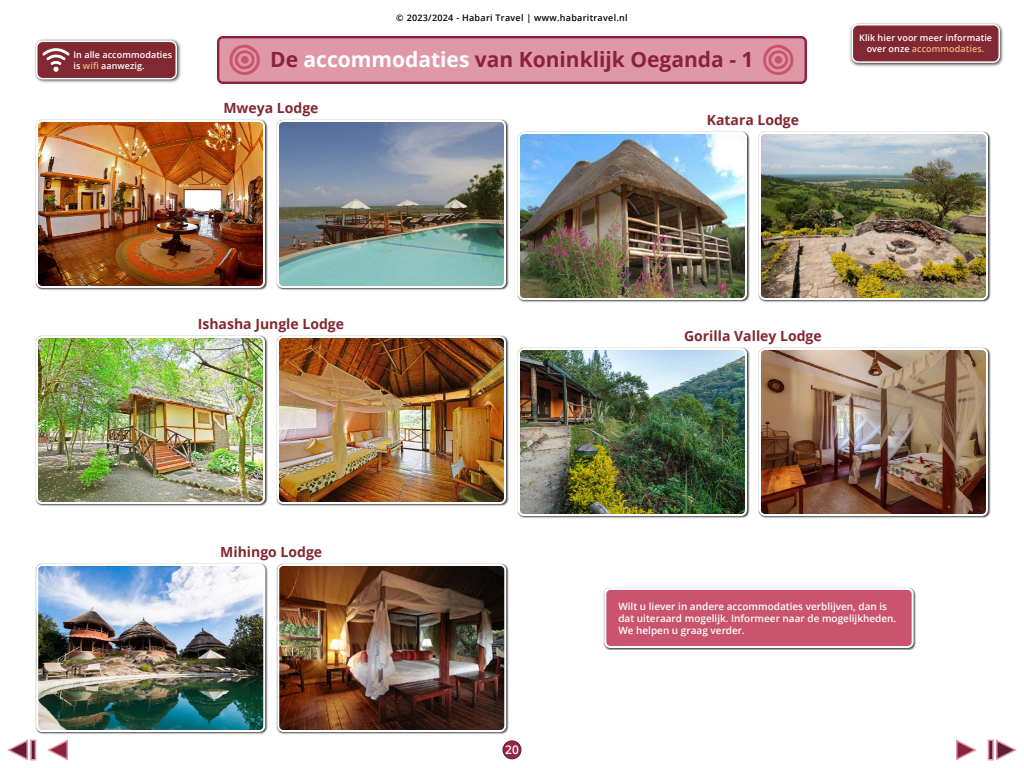
<style>
.page{position:relative;width:1024px;height:768px;background:#fff}
.page>*{position:absolute;margin:0;border:0;box-sizing:border-box;transform-origin:0 0}
.t1{font:700 21px "Open Sans";color:#8c213d}
.t2{font:700 14px "Open Sans";color:#822832}
.t3{font:600 12px "Open Sans";color:#fff}
.t4{font:600 10px/12px "Open Sans";color:#fff}
.t5{font:600 9px/10.8px "Open Sans";letter-spacing:.01em;color:#fff;text-align:center}
.t6{font:600 9px "Open Sans";letter-spacing:.03em;color:#000}
.s1{color:#efb880}
.s2{color:#fff}
</style>
<div class="page">
<div style="left:503px;top:741px;width:18px;height:18px;background:#992443;border-radius:50%"></div>
<div style="left:502px;top:740px;width:20px;height:19px;border:1px solid #661b32;border-radius:50%"></div>
<div style="left:517px;top:347px;width:233px;height:172px;background:#000;opacity:.75"></div>
<img style="left:518px;top:348px;width:229px;height:168px">
<div style="left:518px;top:348px;width:229px;height:168px;border:2px solid #fff;border-radius:5px"></div>
<div style="left:758px;top:347px;width:233px;height:172px;background:#000;opacity:.75"></div>
<img style="left:759px;top:348px;width:229px;height:168px">
<div style="left:759px;top:348px;width:229px;height:168px;border:2px solid #fff;border-radius:5px"></div>
<div style="left:35px;top:335px;width:233px;height:172px;background:#000;opacity:.75"></div>
<img style="left:36px;top:336px;width:229px;height:168px">
<div style="left:36px;top:336px;width:229px;height:168px;border:2px solid #fff;border-radius:5px"></div>
<div style="left:276px;top:335px;width:233px;height:172px;background:#000;opacity:.75"></div>
<img style="left:277px;top:336px;width:229px;height:168px">
<div style="left:277px;top:336px;width:229px;height:168px;border:2px solid #fff;border-radius:5px"></div>
<div style="left:35px;top:563px;width:233px;height:172px;background:#000;opacity:.75"></div>
<img style="left:36px;top:564px;width:229px;height:168px">
<div style="left:36px;top:564px;width:229px;height:168px;border:2px solid #fff;border-radius:5px"></div>
<div style="left:276px;top:563px;width:233px;height:172px;background:#000;opacity:.75"></div>
<img style="left:277px;top:564px;width:229px;height:168px">
<div style="left:277px;top:564px;width:229px;height:168px;border:2px solid #fff;border-radius:5px"></div>
<div style="left:35px;top:119px;width:233px;height:172px;background:#000;opacity:.75"></div>
<img style="left:36px;top:120px;width:229px;height:168px">
<div style="left:36px;top:120px;width:229px;height:168px;border:2px solid #fff;border-radius:5px"></div>
<div style="left:276px;top:119px;width:233px;height:172px;background:#000;opacity:.75"></div>
<img style="left:277px;top:120px;width:229px;height:168px">
<div style="left:277px;top:120px;width:229px;height:168px;border:2px solid #fff;border-radius:5px"></div>
<div style="left:517px;top:131px;width:233px;height:172px;background:#000;opacity:.75"></div>
<img style="left:518px;top:132px;width:229px;height:168px">
<div style="left:518px;top:132px;width:229px;height:168px;border:2px solid #fff;border-radius:5px"></div>
<div style="left:758px;top:131px;width:233px;height:172px;background:#000;opacity:.75"></div>
<img style="left:759px;top:132px;width:229px;height:168px">
<div style="left:759px;top:132px;width:229px;height:168px;border:2px solid #fff;border-radius:5px"></div>
<div style="left:604px;top:587px;width:312px;height:63px;background:#000;opacity:.75"></div>
<div style="left:605px;top:589px;width:308px;height:58px;background:#ca536d;border-radius:5px"></div>
<div style="left:604px;top:588px;width:310px;height:60px;border:2px solid #fff;border-radius:5px"></div>
<div style="left:218px;top:37px;width:588px;height:46px;background:#df98a7;border-radius:5px"></div>
<div style="left:217px;top:36px;width:590px;height:48px;border:2px solid #8c213d;border-radius:5px"></div>
<div style="left:849px;top:22px;width:155px;height:45px;background:#000;opacity:.75"></div>
<div style="left:852px;top:25px;width:147px;height:37px;background:#822832;border-radius:6px"></div>
<div style="left:852px;top:24px;width:148px;height:39px;border:2px solid #fff;border-radius:6px"></div>
<div style="left:34px;top:38px;width:147px;height:46px;background:#000;opacity:.75"></div>
<div style="left:37px;top:41px;width:139px;height:38px;background:#822832;border-radius:6px"></div>
<div style="left:36px;top:41px;width:141px;height:38px;border:2px solid #fff;border-radius:6px"></div>
<svg style="left:42px;top:48px;width:28px;height:24px"></svg>
<svg style="left:956px;top:739px;width:21px;height:22px"></svg>
<svg style="left:47px;top:739px;width:21px;height:22px"></svg>
<svg style="left:996px;top:739px;width:21px;height:22px"></svg>
<svg style="left:988px;top:740px;width:6px;height:20px"></svg>
<svg style="left:7px;top:739px;width:21px;height:22px"></svg>
<svg style="left:30px;top:740px;width:6px;height:20px"></svg>
<p class="t5" style="left:73px;top:49px;width:100px;text-align:left">In alle accommodaties is <span class="s1">wifi</span> aanwezig.</p>
<p class="t6" style="left:396px;top:12px;width:233px">© 2023/2024 - Habari Travel | www.habaritravel.nl</p>
<h1 class="t1" style="left:270px;top:45px;width:485px">De <span class="s2">accommodaties</span> van Koninklijk Oeganda - 1</h1>
<h2 class="t2" style="left:223px;top:98px;width:97px">Mweya Lodge</h2>
<h2 class="t2" style="left:707px;top:110px;width:94px">Katara Lodge</h2>
<p class="t5" style="left:859px;top:33px;width:135px">Klik hier voor meer informatie over onze <span class="s1">accommodaties.</span></p>
<h2 class="t2" style="left:198px;top:314px;width:148px">Ishasha Jungle Lodge</h2>
<h2 class="t2" style="left:684px;top:326px;width:139px">Gorilla Valley Lodge</h2>
<h2 class="t2" style="left:220px;top:542px;width:103px">Mihingo Lodge</h2>
<p class="t3" style="left:505px;top:741px;width:15px">20</p>
<p class="t4" style="left:618px;top:600px;width:280px">Wilt u liever in andere accommodaties verblijven, dan is dat uiteraard mogelijk. Informeer naar de mogelijkheden.<br>We helpen u graag verder.</p>
</div>
